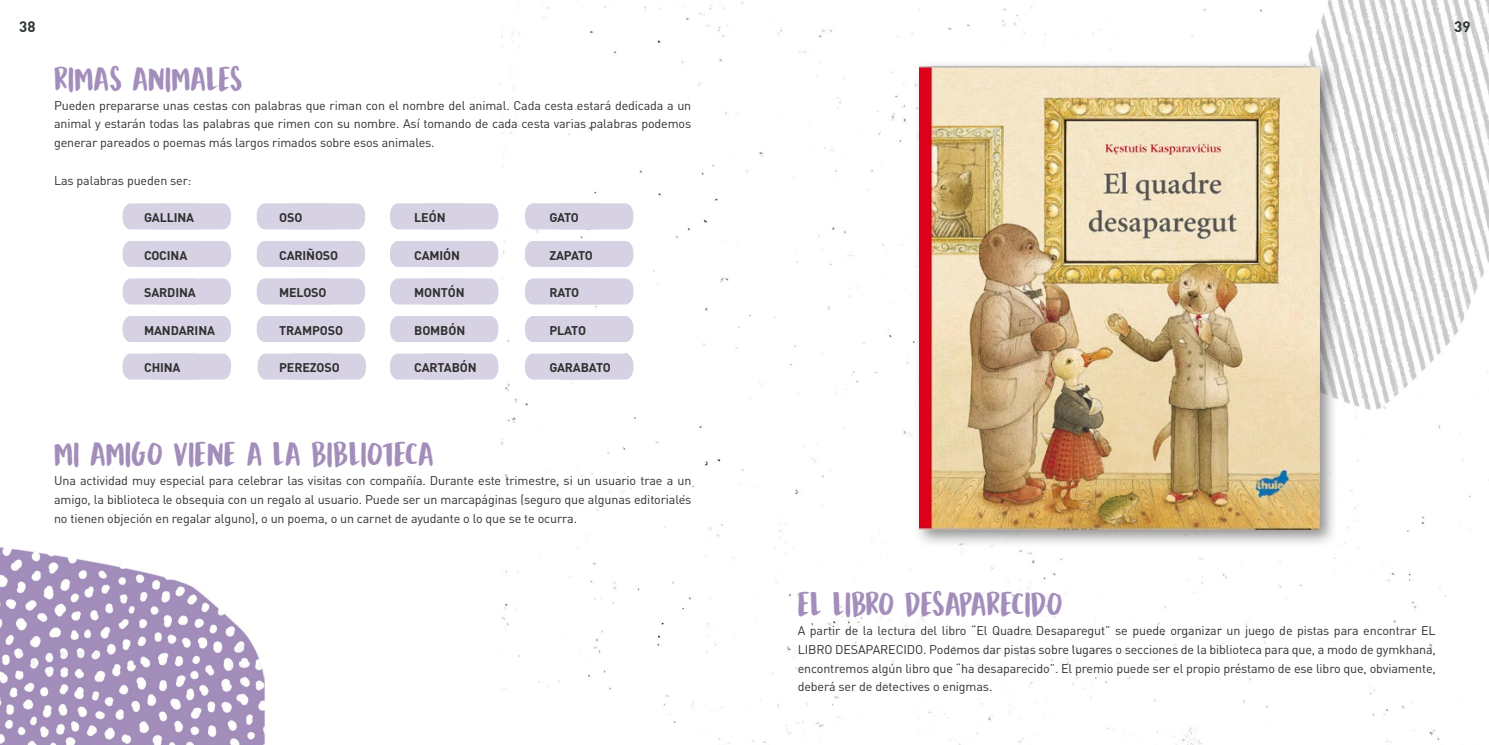
<style>
.page{position:relative;width:1489px;height:745px;background:#fff}
.page>*{position:absolute;margin:0;border:0;box-sizing:border-box;transform-origin:0 0}
.t1{font:33.75px "Mandarin Whispers";letter-spacing:.01em;color:#a38dbb}
.t2{font:700 15px "DIN Pro";color:#313639}
.t3{font:12.5px/18.8px "DIN Pro";letter-spacing:-.01em;color:#312f30;text-align:justify}
.t4{font:700 12.5px "DIN Pro";letter-spacing:-.01em;color:#312f30}
</style>
<div class="page">
<img style="left:0;top:0;width:1488px;height:744px">
<div style="left:123px;top:203px;width:108px;height:26px;background:#d6d2e4"></div>
<div style="left:257px;top:203px;width:108px;height:26px;background:#d6d2e4"></div>
<div style="left:390px;top:203px;width:108px;height:26px;background:#d6d2e4"></div>
<div style="left:525px;top:203px;width:108px;height:26px;background:#d6d2e4"></div>
<div style="left:525px;top:241px;width:108px;height:26px;background:#d6d2e4"></div>
<div style="left:525px;top:278px;width:108px;height:26px;background:#d6d2e4"></div>
<div style="left:525px;top:316px;width:108px;height:26px;background:#d6d2e4"></div>
<div style="left:525px;top:353px;width:108px;height:26px;background:#d6d2e4"></div>
<div style="left:390px;top:241px;width:108px;height:26px;background:#d6d2e4"></div>
<div style="left:390px;top:278px;width:108px;height:26px;background:#d6d2e4"></div>
<div style="left:390px;top:316px;width:108px;height:26px;background:#d6d2e4"></div>
<div style="left:390px;top:353px;width:108px;height:26px;background:#d6d2e4"></div>
<div style="left:257px;top:241px;width:108px;height:26px;background:#d6d2e4"></div>
<div style="left:257px;top:278px;width:108px;height:26px;background:#d6d2e4"></div>
<div style="left:257px;top:316px;width:108px;height:26px;background:#d6d2e4"></div>
<svg style="left:257px;top:353px;width:109px;height:26px;background:#d7d4e5"></svg>
<div style="left:123px;top:241px;width:108px;height:26px;background:#d6d2e4"></div>
<div style="left:123px;top:278px;width:108px;height:26px;background:#d6d2e4"></div>
<div style="left:123px;top:316px;width:108px;height:26px;background:#d6d2e4"></div>
<div style="left:123px;top:353px;width:108px;height:26px;background:#d6d2e4"></div>
<div style="left:913px;top:60px;width:424px;height:487px;background:#231f20;opacity:.5"></div>
<img style="left:919px;top:66px;width:400px;height:463px">
<p class="t2" style="left:19px;top:17px;width:18px">38</p>
<p class="t2" style="left:1453px;top:17px;width:18px">39</p>
<h1 class="t1" style="left:54px;top:58px;width:190px">RIMAS ANIMALES</h1>
<p class="t3" style="left:54px;top:95px;width:638px">Pueden prepararse unas cestas con palabras que riman con el nombre del animal. Cada cesta estará dedicada a un animal y estarán todas las palabras que rimen con su nombre. Así tomando de cada cesta varias palabras podemos generar pareados o poemas más largos rimados sobre esos animales.</p>
<p class="t3" style="left:54px;top:170px;width:139px">Las palabras pueden ser:</p>
<p class="t4" style="left:144px;top:209px;width:52px">GALLINA</p>
<p class="t4" style="left:279px;top:209px;width:25px">OSO</p>
<p class="t4" style="left:414px;top:209px;width:33px">LEÓN</p>
<p class="t4" style="left:549px;top:209px;width:31px">GATO</p>
<p class="t4" style="left:144px;top:246px;width:45px">COCINA</p>
<p class="t4" style="left:279px;top:246px;width:61px">CARIÑOSO</p>
<p class="t4" style="left:414px;top:246px;width:47px">CAMIÓN</p>
<p class="t4" style="left:549px;top:246px;width:45px">ZAPATO</p>
<p class="t4" style="left:144px;top:284px;width:53px">SARDINA</p>
<p class="t4" style="left:279px;top:284px;width:49px">MELOSO</p>
<p class="t4" style="left:414px;top:284px;width:52px">MONTÓN</p>
<p class="t4" style="left:549px;top:284px;width:31px">RATO</p>
<p class="t4" style="left:144px;top:321px;width:72px">MANDARINA</p>
<p class="t4" style="left:279px;top:321px;width:65px">TRAMPOSO</p>
<p class="t4" style="left:414px;top:321px;width:52px">BOMBÓN</p>
<p class="t4" style="left:549px;top:321px;width:38px">PLATO</p>
<p class="t4" style="left:144px;top:359px;width:38px">CHINA</p>
<p class="t4" style="left:279px;top:359px;width:62px">PEREZOSO</p>
<p class="t4" style="left:414px;top:359px;width:64px">CARTABÓN</p>
<p class="t4" style="left:549px;top:359px;width:63px">GARABATO</p>
<h1 class="t1" style="left:54px;top:433px;width:381px">MI AMIGO VIENE A LA BIBLIOTECA</h1>
<p class="t3" style="left:54px;top:470px;width:639px">Una actividad muy especial para celebrar las visitas con compañía. Durante este trimestre, si un usuario trae a un amigo, la biblioteca le obsequia con un regalo al usuario. Puede ser un marcapáginas (seguro que algunas editoriales no tienen objeción en regalar alguno), o un poema, o un carnet de ayudante o lo que se te ocurra.</p>
<h1 class="t1" style="left:797px;top:583px;width:266px">EL LIBRO DESAPARECIDO</h1>
<p class="t3" style="left:797px;top:620px;width:639px">A partir de la lectura del libro “El Quadre Desaparegut” se puede organizar un juego de pistas para encontrar EL LIBRO DESAPARECIDO. Podemos dar pistas sobre lugares o secciones de la biblioteca para que, a modo de gymkhana, encontremos algún libro que “ha desaparecido”. El premio puede ser el propio préstamo de ese libro que, obviamente, deberá ser de detectives o enigmas.</p>
</div>
